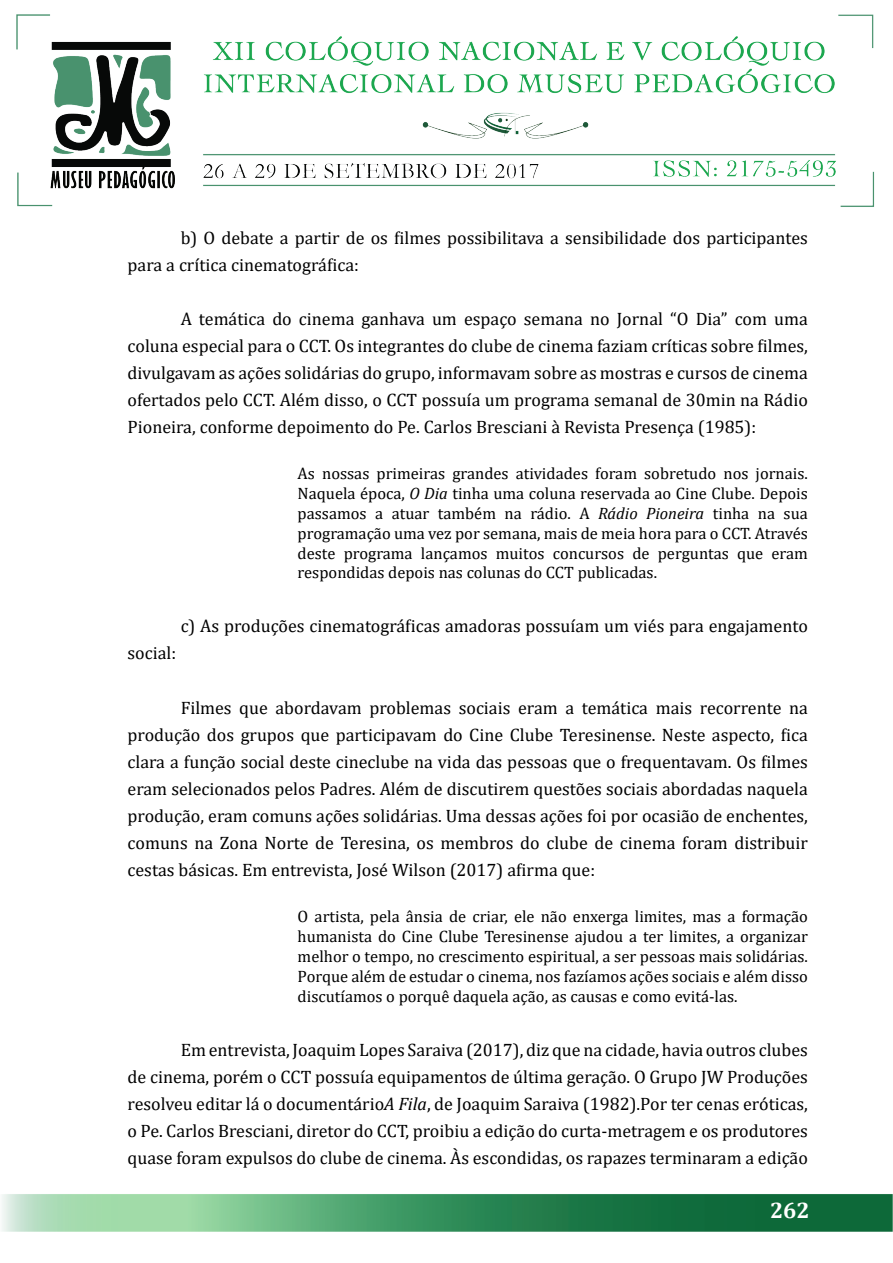
<style>
.page{position:relative;width:893px;height:1263px;background:#fff}
.page>*{position:absolute;margin:0;border:0;box-sizing:border-box;transform-origin:0 0}
.t1{font:700 22.5px "Cambria";color:#fff}
.t2{font:18px/27px "Cambria";color:#000;text-align:justify}
.t3{font:16.5px/19.8px "Cambria";color:#000;text-align:justify}
.s1{font-style:italic}
</style>
<div class="page">
<img style="left:2px;top:14px;width:890px;height:1218px">
<p class="t2" style="left:128px;top:224px;width:682px;text-indent:53px">b) O debate a partir de os filmes possibilitava a sensibilidade dos participantes para a crítica cinematográfica:</p>
<p class="t2" style="left:128px;top:305px;width:682px;text-indent:53px">A temática do cinema ganhava um espaço semana no Jornal “O Dia” com uma coluna especial para o CCT. Os integrantes do clube de cinema faziam críticas sobre filmes, divulgavam as ações solidárias do grupo, informavam sobre as mostras e cursos de cinema ofertados pelo CCT. Além disso, o CCT possuía um programa semanal de 30min na Rádio Pioneira, conforme depoimento do Pe. Carlos Bresciani à Revista Presença (1985):</p>
<p class="t3" style="left:298px;top:464px;width:512px">As nossas primeiras grandes atividades foram sobretudo nos jornais.<br>Naquela época, <span class="s1">O Dia</span> tinha uma coluna reservada ao Cine Clube. Depois passamos a atuar também na rádio. A <span class="s1">Rádio Pioneira</span> tinha na sua programação uma vez por semana, mais de meia hora para o CCT. Através deste programa lançamos muitos concursos de perguntas que eram respondidas depois nas colunas do CCT publicadas.</p>
<p class="t2" style="left:181px;top:613px;width:629px">c) As produções cinematográficas amadoras possuíam um viés para engajamento</p>
<p class="t2" style="left:128px;top:640px;width:50px">social:</p>
<p class="t2" style="left:128px;top:694px;width:682px;text-indent:53px">Filmes que abordavam problemas sociais eram a temática mais recorrente na produção dos grupos que participavam do Cine Clube Teresinense. Neste aspecto, fica clara a função social deste cineclube na vida das pessoas que o frequentavam. Os filmes eram selecionados pelos Padres. Além de discutirem questões sociais abordadas naquela produção, eram comuns ações solidárias. Uma dessas ações foi por ocasião de enchentes, comuns na Zona Norte de Teresina, os membros do clube de cinema foram distribuir cestas básicas. Em entrevista, José Wilson (2017) afirma que:</p>
<p class="t3" style="left:298px;top:907px;width:512px">O artista, pela ânsia de criar, ele não enxerga limites, mas a formação humanista do Cine Clube Teresinense ajudou a ter limites, a organizar melhor o tempo, no crescimento espiritual, a ser pessoas mais solidárias.<br>Porque além de estudar o cinema, nos fazíamos ações sociais e além disso discutíamos o porquê daquela ação, as causas e como evitá-las.</p>
<p class="t2" style="left:128px;top:1036px;width:682px;text-indent:53px">Em entrevista, Joaquim Lopes Saraiva (2017), diz que na cidade, havia outros clubes de cinema, porém o CCT possuía equipamentos de última geração. O Grupo JW Produções resolveu editar lá o documentário<span class="s1">A Fila</span>, de Joaquim Saraiva (1982).Por ter cenas eróticas, o Pe. Carlos Bresciani, diretor do CCT, proibiu a edição do curta-metragem e os produtores quase foram expulsos do clube de cinema. Às escondidas, os rapazes terminaram a edição</p>
<p class="t1" style="left:770px;top:1195px;width:41px">262</p>
</div>
